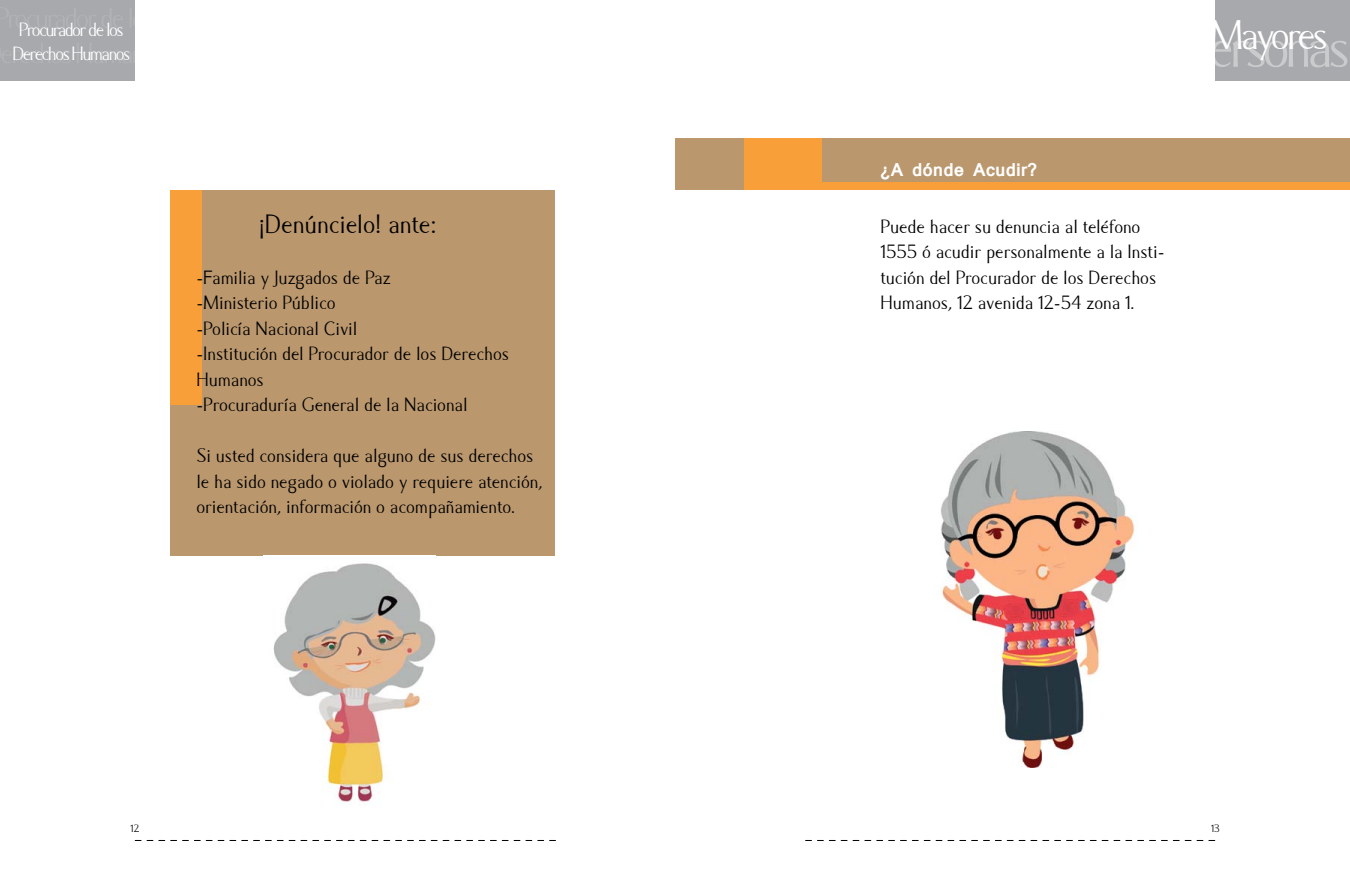
<style>
.page{position:relative;width:1350px;height:891px;background:#fff}
.page>*{position:absolute;margin:0;border:0;box-sizing:border-box;transform-origin:0 0}
.t1{font:60px "Caramella";letter-spacing:-.075em;color:#fff}
.t2{font:42px "Caramella";letter-spacing:-.075em;color:#fff}
.t3{font:27px "Caramella";color:#000}
.t4{font:19.5px/25.5px "Caramella";color:#000}
.t5{font:19.5px/23.4px "Caramella";letter-spacing:-.075em;color:#fff;text-align:center}
.t6{font:700 17.55px "Mangal";color:#fff}
.t7{font:10.8px "Caramella";color:#000}
</style>
<div class="page">
<div style="left:1215px;top:0;width:135px;height:80px;background:#a7a9ac"></div>
<div style="left:0;top:0;width:135px;height:81px;background:#a7a9ac"></div>
<svg style="left:806px;top:840px;width:409px;height:1px"></svg>
<svg style="left:135px;top:840px;width:421px;height:1px"></svg>
<div style="left:170px;top:190px;width:384px;height:366px;background:#ba976d"></div>
<div style="left:675px;top:138px;width:675px;height:52px;background:#ba976d"></div>
<div style="left:744px;top:138px;width:78px;height:52px;background:#f99f3a"></div>
<div style="left:170px;top:190px;width:32px;height:215px;background:#f99f3a"></div>
<div style="left:744px;top:182px;width:606px;height:8px;background:#f99f3a"></div>
<img style="left:940px;top:432px;width:195px;height:336px">
<img style="left:273px;top:563px;width:162px;height:241px">
<p class="t5" style="left:12px;top:19px;width:119px">Procurador de los<br>Derechos Humanos</p>
<h3 class="t3" style="left:259px;top:209px;width:180px">¡Denúncielo! ante:</h3>
<p class="t4" style="left:196px;top:265px;width:314px">-Familia y Juzgados de Paz<br>-Ministerio Público<br>-Policía Nacional Civil<br>-Institución del Procurador de los Derechos<br>Humanos<br>-Procuraduría General de la Nacional</p>
<p class="t4" style="left:196px;top:443px;width:348px">Si usted considera que alguno de sus derechos le ha sido negado o violado y requiere atención, orientación, información o acompañamiento.</p>
<h2 class="t2" style="left:1209px;top:13px;width:120px">Mayores</h2>
<h1 class="t1" style="left:1185px;top:14px;width:167px">Personas</h1>
<p class="t6" style="left:881px;top:153px;width:158px">¿A dónde Acudir?</p>
<p class="t4" style="left:881px;top:214px;width:285px">Puede hacer su denuncia al teléfono 1555 ó acudir personalmente a la Insti&shy;tución del Procurador de los Derechos Humanos, 12 avenida 12-54 zona 1.</p>
<p class="t7" style="left:131px;top:823px;width:10px">12</p>
<p class="t7" style="left:1211px;top:822px;width:10px">13</p>
</div>
